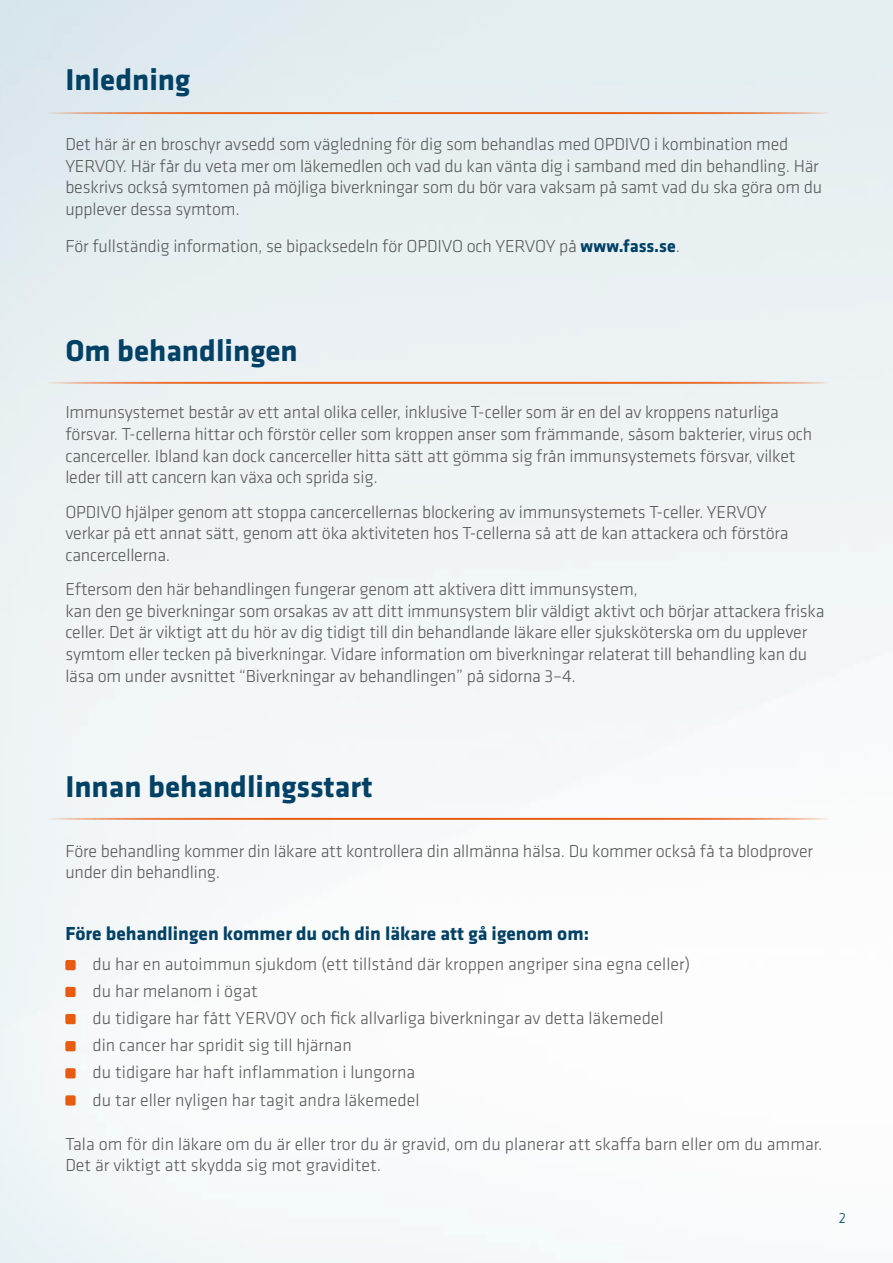
<style>
.page{position:relative;width:893px;height:1263px;background:#fff}
.page>*{position:absolute;margin:0;border:0;box-sizing:border-box;transform-origin:0 0}
.t1{font:700 31.2px "Klavika";color:#004165}
.t2{font:700 19.5px "Klavika";color:#004165}
.t3{font:300 18px/21.6px "Klavika";letter-spacing:-.01em;color:#58585a}
.t4{font:300 15px "Klavika";color:#004165}
.s1{font-weight:700;color:#004165}
</style>
<div class="page">
<hr style="left:44px;top:112px;width:784px;height:2px;background:#e95b10">
<hr style="left:44px;top:382px;width:784px;height:2px;background:#e95b10">
<hr style="left:44px;top:818px;width:784px;height:2px;background:#e95b10">
<div style="left:65px;top:960px;width:11px;height:10px;background:#e95b10;border-radius:2px"></div>
<div style="left:65px;top:987px;width:11px;height:10px;background:#e95b10;border-radius:2px"></div>
<div style="left:65px;top:1014px;width:11px;height:10px;background:#e95b10;border-radius:2px"></div>
<div style="left:65px;top:1041px;width:11px;height:10px;background:#e95b10;border-radius:2px"></div>
<div style="left:65px;top:1068px;width:11px;height:10px;background:#e95b10;border-radius:2px"></div>
<div style="left:65px;top:1095px;width:11px;height:10px;background:#e95b10;border-radius:2px"></div>
<h1 class="t1" style="left:65px;top:57px;width:126px">Inledning</h1>
<p class="t3" style="left:65px;top:133px;width:758px">Det här är en broschyr avsedd som vägledning för dig som behandlas med OPDIVO i kombination med YERVOY. Här får du veta mer om läkemedlen och vad du kan vänta dig i samband med din behandling. Här beskrivs också symtomen på möjliga biverkningar som du bör vara vaksam på samt vad du ska göra om du upplever dessa symtom.</p>
<p class="t3" style="left:65px;top:235px;width:616px">För fullständig information, se bipacksedeln för OPDIVO och YERVOY på <span class="s1">www.fass.se</span>.</p>
<h1 class="t1" style="left:65px;top:328px;width:234px">Om behandlingen</h1>
<p class="t3" style="left:65px;top:401px;width:748px">Immunsystemet består av ett antal olika celler, inklusive T-celler som är en del av kroppens naturliga försvar. T-cellerna hittar och förstör celler som kroppen anser som främmande, såsom bakterier, virus och cancerceller. Ibland kan dock cancerceller hitta sätt att gömma sig från immunsystemets försvar, vilket leder till att cancern kan växa och sprida sig.</p>
<p class="t3" style="left:65px;top:501px;width:725px">OPDIVO hjälper genom att stoppa cancercellernas blockering av immunsystemets T-celler. YERVOY verkar på ett annat sätt, genom att öka aktiviteten hos T-cellerna så att de kan attackera och förstöra cancercellerna.</p>
<p class="t3" style="left:65px;top:578px;width:761px">Eftersom den här behandlingen fungerar genom att aktivera ditt immunsystem,<br>kan den ge biverkningar som orsakas av att ditt immunsystem blir väldigt aktivt och börjar attackera friska celler. Det är viktigt att du hör av dig tidigt till din behandlande läkare eller sjuksköterska om du upplever symtom eller tecken på biverkningar. Vidare information om biverkningar relaterat till behandling kan du läsa om under avsnittet “Biverkningar av behandlingen” på sidorna 3–4.</p>
<h1 class="t1" style="left:65px;top:764px;width:309px">Innan behandlingsstart</h1>
<p class="t3" style="left:65px;top:840px;width:749px">Före behandling kommer din läkare att kontrollera din allmänna hälsa. Du kommer också få ta blodprover under din behandling.</p>
<p class="t2" style="left:65px;top:919px;width:525px">Före behandlingen kommer du och din läkare att gå igenom om:</p>
<p class="t3" style="left:93px;top:950px;width:599px;line-height:27.2px">du har en autoimmun sjukdom (ett tillstånd där kroppen angriper sina egna celler) du har melanom i ögat<br>du tidigare har fått YERVOY och fick allvarliga biverkningar av detta läkemedel din cancer har spridit sig till hjärnan<br>du tidigare har haft inflammation i lungorna<br>du tar eller nyligen har tagit andra läkemedel</p>
<p class="t3" style="left:65px;top:1133px;width:759px">Tala om för din läkare om du är eller tror du är gravid, om du planerar att skaffa barn eller om du ammar.<br>Det är viktigt att skydda sig mot graviditet.</p>
<p class="t4" style="left:839px;top:1209px;width:9px">2</p>
</div>
